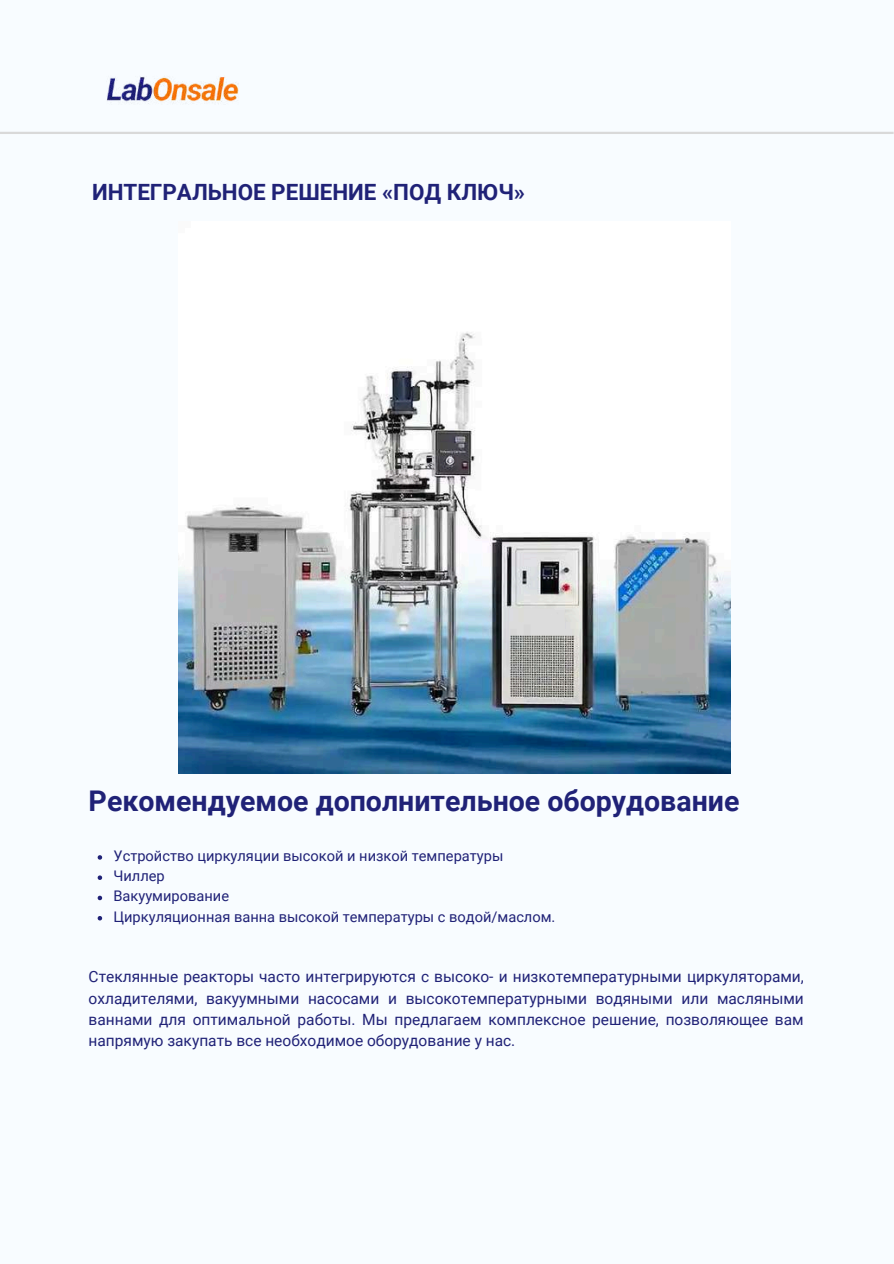
<style>
.page{position:relative;width:894px;height:1264px;background:#fff}
.page>*{position:absolute;margin:0;border:0;box-sizing:border-box;transform-origin:0 0}
.t1{font:700 28.5px "Roboto";color:#202277}
.t2{font:700 22.35px "Roboto";color:#202277}
.t3{font:15.45px/21.3px "Roboto";color:#202277;text-align:justify}
.t4{font:14.55px/20.2px "Roboto";color:#202277}
</style>
<div class="page">
<div style="left:0;top:0;width:893px;height:1263px;background:#f8fcff"></div>
<hr style="left:0;top:132px;width:893px;height:2px;background:#d9d9d9">
<img style="left:107px;top:76px;width:132px;height:28px">
<img style="left:179px;top:332px;width:551px;height:441px">
<svg style="left:98px;top:855px;width:4px;height:4px"></svg>
<svg style="left:98px;top:875px;width:4px;height:5px"></svg>
<svg style="left:98px;top:895px;width:4px;height:5px"></svg>
<svg style="left:98px;top:916px;width:4px;height:4px"></svg>
<h2 class="t2" style="left:92px;top:179px;width:434px">ИНТЕГРАЛЬНОЕ РЕШЕНИЕ «ПОД КЛЮЧ»</h2>
<h1 class="t1" style="left:89px;top:784px;width:652px">Рекомендуемое дополнительное оборудование</h1>
<p class="t4" style="left:113px;top:845px;width:443px">Устройство циркуляции высокой и низкой температуры Чиллер<br>Вакуумирование<br>Циркуляционная ванна высокой температуры с водой/маслом.</p>
<p class="t3" style="left:89px;top:966px;width:716px">Стеклянные реакторы часто интегрируются с высоко- и низкотемпературными циркуляторами, охладителями, вакуумными насосами и высокотемпературными водяными или масляными ваннами для оптимальной работы. Мы предлагаем комплексное решение, позволяющее вам напрямую закупать все необходимое оборудование у нас.</p>
</div>
